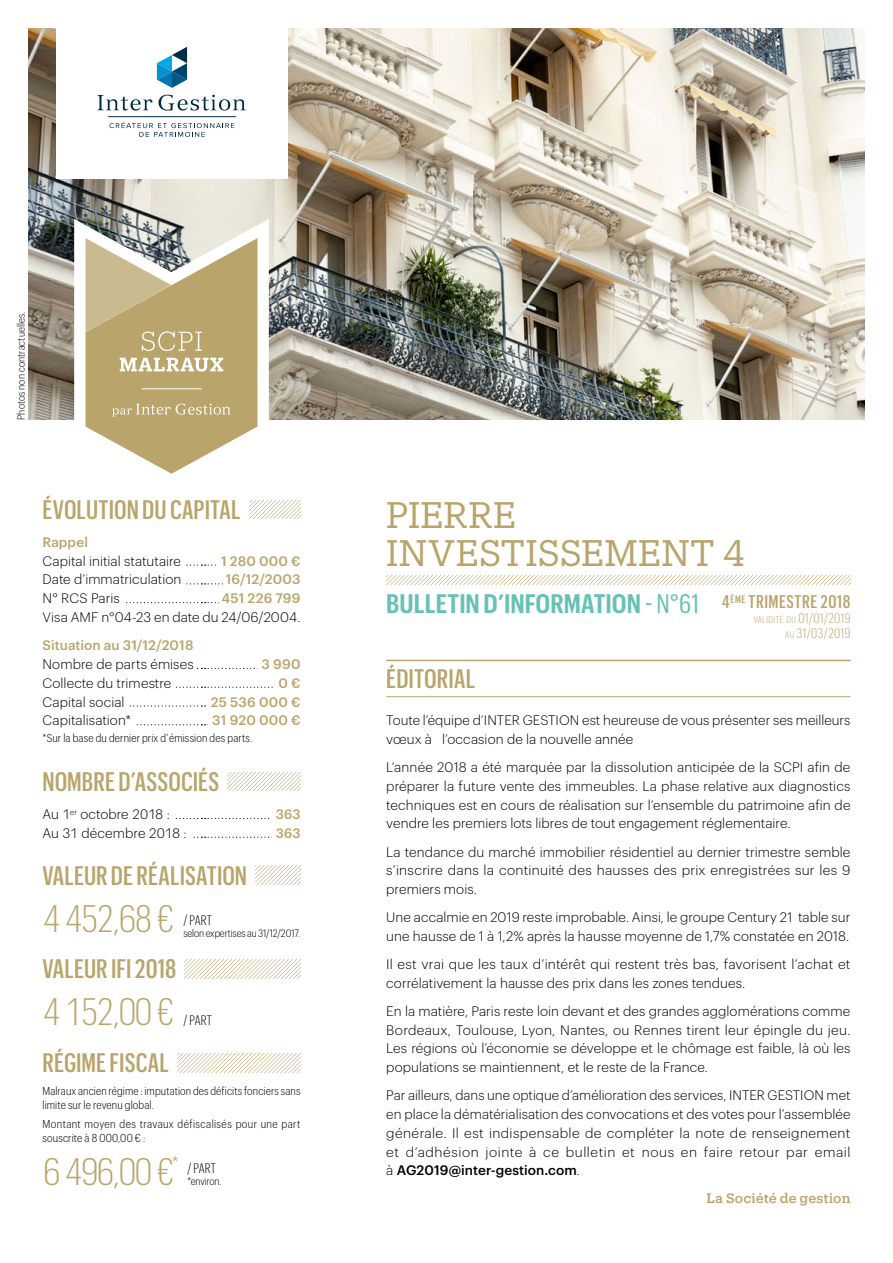
<style>
.page{position:relative;width:893px;height:1263px;background:#fff}
.page>*{position:absolute;margin:0;border:0;box-sizing:border-box;transform-origin:0 0}
.t1{font:300 37.5px "Graphik Cond";letter-spacing:-.08em;color:#b9a56b}
.t2{font:36.15px/37.5px "Produkt";letter-spacing:.01em;color:#b9a56b}
.t3{font:500 26.25px "Graphik X Cond";letter-spacing:.005em;color:#b9a56b}
.t4{font:600 26.25px "Graphik Cond";color:#67c1b7}
.t5{font:500 18px "Graphik X Cond";letter-spacing:.035em;color:#b9a56b}
.t6{font:300 13.5px/18.8px "Graphik";letter-spacing:.01em;color:#000;text-align:justify}
.t7{font:500 13.5px "Graphik";letter-spacing:.01em;color:#b9a56b}
.t8{font:500 13.5px "Produkt Web";letter-spacing:.005em;color:#b9a56b}
.t9{font:300 13.5px "Graphik";letter-spacing:-.01em;color:#000}
.t10{font:300 13.5px "Graphik Cond";letter-spacing:.01em;color:#000}
.t11{font:300 13.5px "Graphik Cond";color:#b9a56b}
.t12{font:300 11.25px/14.1px "Graphik Compact";letter-spacing:.01em;color:#000}
.t13{font:300 11.25px/14.1px "Graphik Compact";letter-spacing:.03em;color:#000}
.t14{font:300 10.5px "Graphik Compact";letter-spacing:.005em;color:#000}
.t15{font:300 10.5px "Graphik Compact";letter-spacing:-.015em;color:#000}
.t16{font:300 9.45px "Graphik Cond";letter-spacing:.055em;color:#b9a56b}
.s1{font-weight:400}
.s2{font-size:13.5px}
.s3{font-size:9.45px}
.s4{font-weight:500}
</style>
<div class="page">
<svg style="left:386px;top:575px;width:464px;height:10px"></svg>
<svg style="left:249px;top:500px;width:51px;height:19px"></svg>
<svg style="left:228px;top:772px;width:72px;height:19px"></svg>
<svg style="left:256px;top:866px;width:44px;height:18px"></svg>
<svg style="left:185px;top:960px;width:115px;height:18px"></svg>
<svg style="left:178px;top:1053px;width:122px;height:19px"></svg>
<svg style="left:186px;top:564px;width:30px;height:2px"></svg>
<svg style="left:186px;top:583px;width:37px;height:1px"></svg>
<svg style="left:126px;top:602px;width:93px;height:1px"></svg>
<svg style="left:197px;top:668px;width:58px;height:1px"></svg>
<svg style="left:175px;top:687px;width:98px;height:1px"></svg>
<svg style="left:129px;top:705px;width:77px;height:1px"></svg>
<svg style="left:136px;top:724px;width:72px;height:1px"></svg>
<svg style="left:175px;top:818px;width:95px;height:1px"></svg>
<svg style="left:190px;top:837px;width:80px;height:1px"></svg>
<hr style="left:386px;top:696px;width:464px;height:1px;background:#b9a56b">
<hr style="left:386px;top:660px;width:464px;height:1px;background:#b9a56b">
<img style="left:28px;top:28px;width:837px;height:392px">
<svg style="left:74px;top:219px;width:195px;height:208px"></svg>
<svg style="left:86px;top:238px;width:171px;height:236px"></svg>
<div style="left:56px;top:0;width:231px;height:178px;background:#fff"></div>
<svg style="left:157px;top:47px;width:30px;height:41px"></svg>
<hr style="left:108px;top:116px;width:128px;height:1px;background:#002b48">
<svg style="left:97px;top:95px;width:55px;height:16px"></svg>
<svg style="left:158px;top:95px;width:88px;height:16px"></svg>
<svg style="left:109px;top:122px;width:125px;height:15px"></svg>
<p class="t14" style="left:14px;top:420px;width:110px;rotate:-90deg">Photos non contractuelles.</p>
<h3 class="t3" style="left:43px;top:491px;width:200px">ÉVOLUTION DU CAPITAL</h3>
<p class="t7" style="left:43px;top:532px;width:47px">Rappel</p>
<p class="t6" style="left:43px;top:550px;width:140px">Capital initial statutaire</p>
<p class="t7" style="left:221px;top:550px;width:81px">1 280 000 €</p>
<p class="t6" style="left:43px;top:569px;width:140px">Date d’immatriculation</p>
<p class="t7" style="left:226px;top:569px;width:76px">16/12/2003</p>
<p class="t6" style="left:43px;top:588px;width:79px">N° RCS Paris</p>
<p class="t7" style="left:222px;top:588px;width:80px">451 226 799</p>
<p class="t6" style="left:43px;top:607px;width:259px">Visa AMF n°04-23 en date du 24/06/2004.</p>
<p class="t7" style="left:43px;top:635px;width:152px">Situation au 31/12/2018</p>
<p class="t6" style="left:43px;top:654px;width:153px">Nombre de parts émises</p>
<p class="t7" style="left:262px;top:654px;width:40px">3 990</p>
<p class="t6" style="left:43px;top:672px;width:130px">Collecte du trimestre</p>
<p class="t7" style="left:278px;top:673px;width:24px">0 €</p>
<p class="t6" style="left:43px;top:691px;width:84px">Capital social</p>
<p class="t7" style="left:211px;top:691px;width:91px">25 536 000 €</p>
<p class="t6" style="left:43px;top:710px;width:90px">Capitalisation*</p>
<p class="t7" style="left:212px;top:710px;width:90px">31 920 000 €</p>
<p class="t12" style="left:43px;top:730px;width:211px">*Sur la base du dernier prix d’émission des parts.</p>
<h3 class="t3" style="left:43px;top:763px;width:178px">NOMBRE D’ASSOCIÉS</h3>
<p class="t9" style="left:43px;top:804px;width:129px">Au 1<sup>er</sup> octobre 2018 :</p>
<p class="t7" style="left:276px;top:804px;width:26px">363</p>
<p class="t6" style="left:43px;top:822px;width:146px">Au 31 décembre 2018 :</p>
<p class="t7" style="left:276px;top:823px;width:26px">363</p>
<h3 class="t3" style="left:43px;top:857px;width:206px">VALEUR DE RÉALISATION</h3>
<h1 class="t1" style="left:43px;top:893px;width:134px">4 452,68 €</h1>
<h3 class="t3" style="left:43px;top:951px;width:135px">VALEUR IFI 2018</h3>
<h1 class="t1" style="left:43px;top:987px;width:134px">4 152,00 €</h1>
<h3 class="t3" style="left:43px;top:1044px;width:128px">RÉGIME FISCAL</h3>
<p class="t10" style="left:183px;top:911px;width:30px">/ PART</p>
<p class="t14" style="left:183px;top:926px;width:118px">selon expertises au 31/12/2017.</p>
<p class="t10" style="left:183px;top:1011px;width:30px">/ PART</p>
<p class="t12" style="left:43px;top:1083px;width:259px">Malraux ancien régime : imputation des déficits fonciers sans limite sur le revenu global.</p>
<p class="t13" style="left:43px;top:1116px;width:259px">Montant moyen des travaux défiscalisés pour une part souscrite à 8 000,00 € :</p>
<h1 class="t1" style="left:43px;top:1146px;width:138px">6 496,00 €<sup>*</sup></h1>
<p class="t10" style="left:187px;top:1159px;width:30px">/ PART</p>
<p class="t15" style="left:187px;top:1174px;width:35px">*environ.</p>
<h2 class="t2" style="left:386px;top:495px;width:360px">PIERRE<br>INVESTISSEMENT 4</h2>
<h3 class="t4" style="left:386px;top:584px;width:315px">BULLETIN D’INFORMATION <span class="s1">- N°61</span></h3>
<h3 class="t5" style="left:722px;top:589px;width:130px">4<sup>ÈME</sup> TRIMESTRE 2018</h3>
<p class="t16" style="left:754px;top:613px;width:98px">VALIDITÉ DU <span class="s2">01/01/2019</span></p>
<p class="t11" style="left:785px;top:624px;width:67px"><span class="s3">AU</span> 31/03/2019</p>
<h3 class="t3" style="left:386px;top:660px;width:90px">ÉDITORIAL</h3>
<p class="t6" style="left:386px;top:710px;width:466px">Toute l’équipe d’INTER GESTION est heureuse de vous présenter ses meilleurs vœux à l’occasion de la nouvelle année</p>
<p class="t6" style="left:386px;top:757px;width:466px">L’année 2018 a été marquée par la dissolution anticipée de la SCPI afin de préparer la future vente des immeubles. La phase relative aux diagnostics techniques est en cours de réalisation sur l’ensemble du patrimoine afin de vendre les premiers lots libres de tout engagement réglementaire.</p>
<p class="t6" style="left:386px;top:841px;width:466px">La tendance du marché immobilier résidentiel au dernier trimestre semble s’inscrire dans la continuité des hausses des prix enregistrées sur les 9 premiers mois.</p>
<p class="t6" style="left:386px;top:907px;width:466px">Une accalmie en 2019 reste improbable. Ainsi, le groupe Century 21 table sur une hausse de 1 à 1,2% après la hausse moyenne de 1,7% constatée en 2018.</p>
<p class="t6" style="left:386px;top:954px;width:466px">Il est vrai que les taux d’intérêt qui restent très bas, favorisent l’achat et corrélativement la hausse des prix dans les zones tendues.</p>
<p class="t6" style="left:386px;top:1000px;width:466px">En la matière, Paris reste loin devant et des grandes agglomérations comme Bordeaux, Toulouse, Lyon, Nantes, ou Rennes tirent leur épingle du jeu.<br>Les régions où l’économie se développe et le chômage est faible, là où les populations se maintiennent, et le reste de la France.</p>
<p class="t6" style="left:386px;top:1085px;width:466px">Par ailleurs, dans une optique d’amélioration des services, INTER GESTION met en place la dématérialisation des convocations et des votes pour l’assemblée générale. Il est indispensable de compléter la note de renseignement et d’adhésion jointe à ce bulletin et nous en faire retour par email à <span class="s4">AG2019@inter-gestion.com</span>.</p>
<p class="t8" style="left:707px;top:1189px;width:145px">La Société de gestion</p>
</div>
